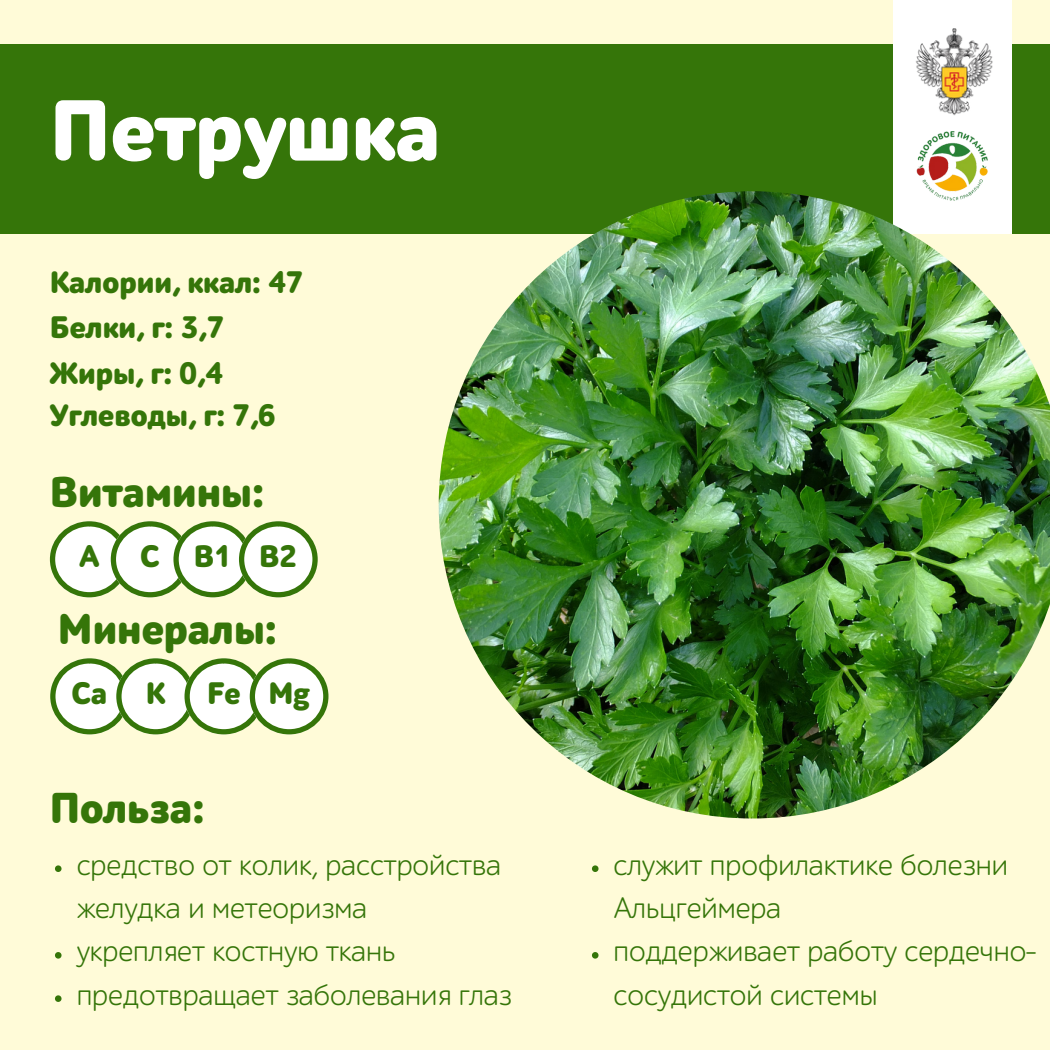
<style>
.page{position:relative;width:1050px;height:1050px;background:#fffbd8}
.page>*{position:absolute;margin:0;border:0;box-sizing:border-box;transform-origin:0 0}
.t1{font:900 87.5px "ALS Schlangesans";color:#fff}
.t2{font:900 43.75px "ALS Schlangesans";color:#357509}
.t3{font:900 31.5px "ALS Schlangesans";color:#357509}
.t4{font:29.75px/43.4px "ALS Schlangesans";color:#357509}
</style>
<div class="page">
<div style="left:0;top:44px;width:1050px;height:190px;background:#357509"></div>
<div style="left:893px;top:0;width:118px;height:234px;background:#fff"></div>
<img style="left:916px;top:133px;width:72px;height:58px">
<img style="left:915px;top:28px;width:78px;height:105px">
<svg style="left:50px;top:658px;width:278px;height:76px;background:#d7e3c8"></svg>
<svg style="left:50px;top:521px;width:268px;height:76px;background:#d6e2c8"></svg>
<img style="left:439px;top:191px;width:611px;height:628px">
<svg style="left:55px;top:865px;width:7px;height:7px"></svg>
<svg style="left:55px;top:952px;width:7px;height:7px"></svg>
<svg style="left:55px;top:995px;width:7px;height:7px"></svg>
<svg style="left:592px;top:865px;width:7px;height:7px"></svg>
<svg style="left:592px;top:952px;width:7px;height:7px"></svg>
<p class="t1" style="left:50px;top:93px;width:392px">Петрушка</p>
<p class="t3" style="left:50px;top:268px;width:255px">Калории, ккал: 47</p>
<p class="t3" style="left:50px;top:314px;width:176px">Белки, г: 3,7</p>
<p class="t3" style="left:50px;top:360px;width:174px">Жиры, г: 0,4</p>
<p class="t3" style="left:50px;top:401px;width:227px">Углеводы, г: 7,6</p>
<p class="t2" style="left:50px;top:474px;width:216px">Витамины:</p>
<p class="t3" style="left:79px;top:543px;width:21px">A</p>
<p class="t3" style="left:140px;top:543px;width:21px">C</p>
<p class="t3" style="left:194px;top:543px;width:39px">B1</p>
<p class="t3" style="left:259px;top:543px;width:39px">B2</p>
<p class="t2" style="left:58px;top:611px;width:221px">Минералы:</p>
<p class="t3" style="left:72px;top:680px;width:37px">Ca</p>
<p class="t3" style="left:146px;top:680px;width:21px">K</p>
<p class="t3" style="left:207px;top:680px;width:35px">Fe</p>
<p class="t3" style="left:268px;top:680px;width:43px">Mg</p>
<p class="t2" style="left:50px;top:790px;width:156px">Польза:</p>
<p class="t4" style="left:77px;top:845px;width:426px">средство от колик, расстройства желудка и метеоризма</p>
<p class="t4" style="left:77px;top:932px;width:320px">укрепляет костную ткань</p>
<p class="t4" style="left:77px;top:975px;width:437px">предотвращает заболевания глаз</p>
<p class="t4" style="left:614px;top:845px;width:396px">служит профилактике болезни<br>Альцгеймера</p>
<p class="t4" style="left:614px;top:932px;width:424px">поддерживает работу сердечно&shy;сосудистой системы</p>
</div>
